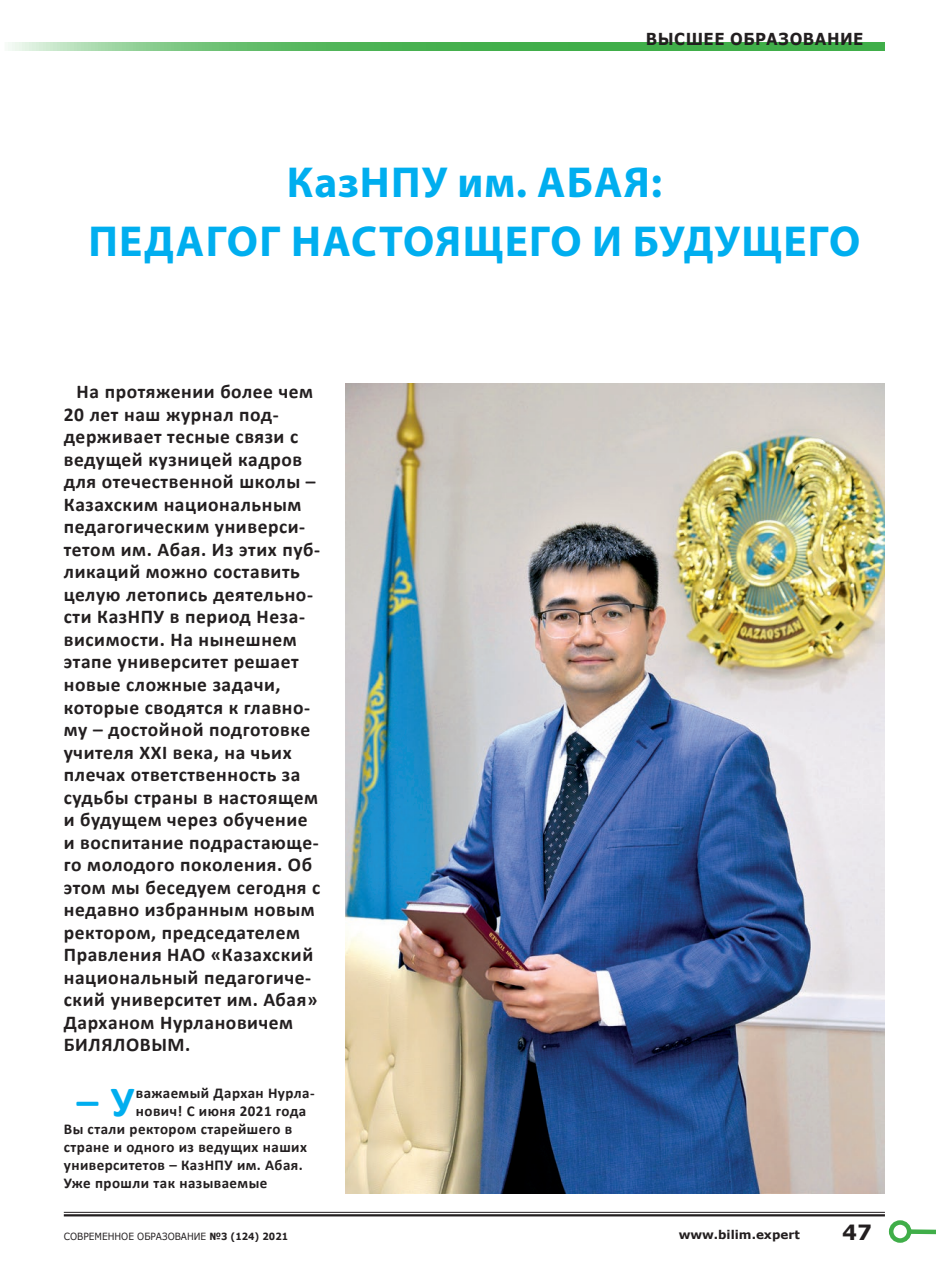
<style>
.page{position:relative;width:936px;height:1263px;background:#fff}
.page>*{position:absolute;margin:0;border:0;box-sizing:border-box;transform-origin:0 0}
.t1{font:700 43.5px/58.5px "Myriad Pro";letter-spacing:.03em;color:#00aeef;text-align:center}
.t2{font:700 43.35px "Calibri";color:#00aeef}
.t3{font:700 21px "Verdana";color:#231f20}
.t4{font:700 19.5px/22.5px "Calibri";letter-spacing:.03em;color:#231f20}
.t5{font:700 16.5px "Verdana";letter-spacing:.03em;color:#231f20;scale:.91 1}
.t6{font:700 15px "Calibri";letter-spacing:.03em;color:#231f20}
.t7{font:700 12px "Verdana";color:#231f20}
.t8{font:9.9px "Verdana";color:#231f20;scale:.91 1}
.s1{font-weight:700}
</style>
<div class="page">
<img style="left:345px;top:384px;width:539px;height:809px">
<hr style="left:64px;top:1212px;width:820px;height:1px;background:#231f20">
<hr style="left:64px;top:1214px;width:820px;height:2px;background:#231f20">
<svg style="left:8px;top:43px;width:876px;height:8px;background:#5eba65"></svg>
<div style="left:909px;top:1229px;width:26px;height:5px;background:#40ae49"></div>
<div style="left:888px;top:1220px;width:23px;height:23px;border:4px solid #40ae49;border-radius:50%"></div>
<p class="t5" style="left:646px;top:27px;width:240px">ВЫСШЕЕ ОБРАЗОВАНИЕ</p>
<h1 class="t1" style="left:88px;top:154px;width:773px">КазНПУ им. АБАЯ:<br>ПЕДАГОГ НАСТОЯЩЕГО И БУДУЩЕГО</h1>
<p class="t4" style="left:64px;top:380px;width:258px;text-indent:13px">На протяжении более чем<br>20 лет наш журнал под&shy;держивает тесные связи с ведущей кузницей кадров для отечественной школы –<br>Казахским национальным педагогическим универси&shy;тетом им. Абая. Из этих пуб&shy;ликаций можно составить целую летопись деятельно&shy;сти КазНПУ в период Неза&shy;висимости. На нынешнем этапе университет решает новые сложные задачи, которые сводятся к главно&shy;му – достойной подготовке учителя XXI века, на чьих плечах ответственность за судьбы страны в настоящем и будущем через обучение и воспитание подрастающе&shy;го молодого поколения. Об этом мы беседуем сегодня с недавно избранным новым ректором, председателем<br>Правления НАО «Казахский национальный педагогиче&shy;ский университет им. Абая»<br>Дарханом Нурлановичем<br>БИЛЯЛОВЫМ.</p>
<h2 class="t2" style="left:77px;top:1071px;width:59px">– У</h2>
<p class="t6" style="left:136px;top:1082px;width:180px">важаемый Дархан Нурла-</p>
<p class="t6" style="left:136px;top:1100px;width:172px">нович! С июня 2021 года</p>
<p class="t6" style="left:64px;top:1118px;width:230px">Вы стали ректором старейшего в</p>
<p class="t6" style="left:64px;top:1136px;width:244px">стране и одного из ведущих наших</p>
<p class="t6" style="left:64px;top:1154px;width:240px">университетов – КазНПУ им. Абая.</p>
<p class="t6" style="left:64px;top:1172px;width:205px">Уже прошли так называемые</p>
<p class="t8" style="left:64px;top:1229px;width:248px">СОВРЕМЕННОЕ ОБРАЗОВАНИЕ <span class="s1">№3 (124) 2021</span></p>
<p class="t7" style="left:678px;top:1226px;width:123px">www.bilim.expert</p>
<p class="t3" style="left:842px;top:1217px;width:31px">47</p>
</div>
